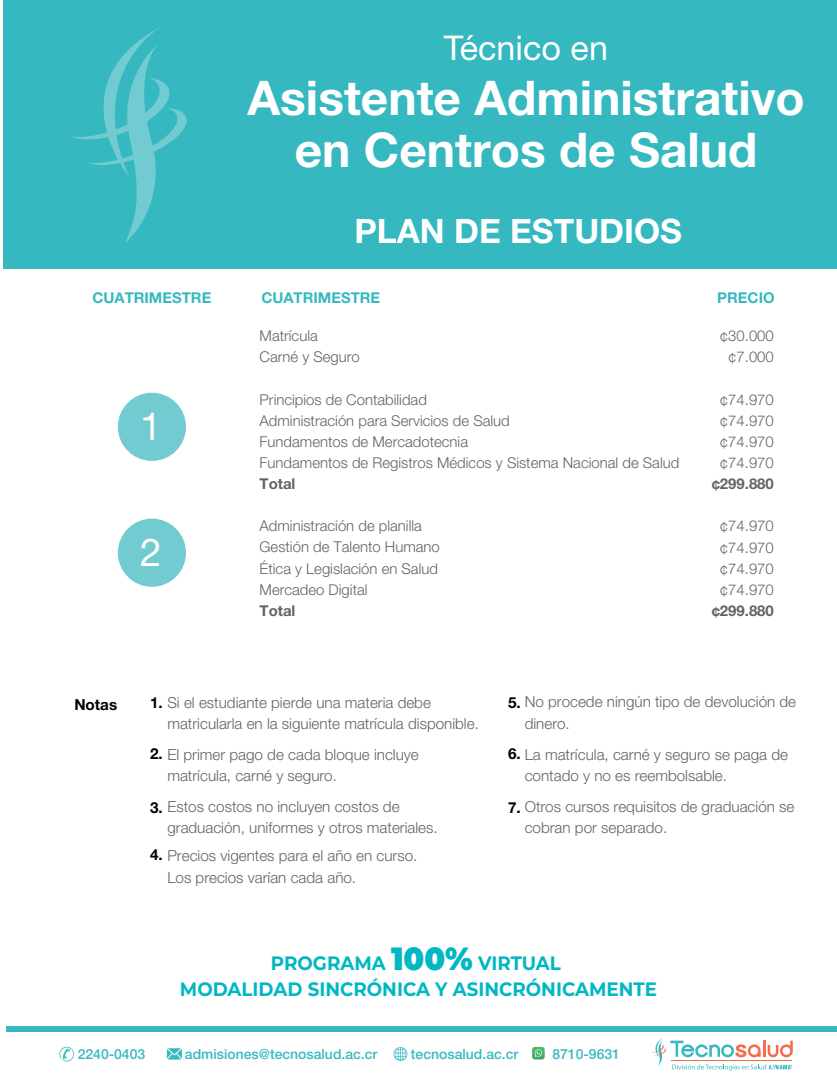
<style>
.page{position:relative;width:837px;height:1083px;background:#fff}
.page>*{position:absolute;margin:0;border:0;box-sizing:border-box;transform-origin:0 0}
.t1{font:700 47.85px/52px "Helvetica Neue LT Std";color:#fff;text-align:center}
.t2{font:38.62px "Helvetica Neue LT Std";color:#fff}
.t3{font:34.12px "Helvetica Neue LT Std";color:#fff}
.t4{font:700 33.6px "Helvetica Neue LT Std";color:#fff}
.t5{font:700 19.42px/26.2px "Montserrat";color:#00b7c3;text-align:center;scale:.94 1}
.t6{font:300 15.23px/21.6px "Helvetica Neue LT Std";color:#626365}
.t7{font:700 15.23px "Helvetica Neue LT Std";color:#000}
.t8{font:300 14.92px/21.1px "Helvetica Neue LT Std";color:#626365}
.t9{font:700 14.92px "Helvetica Neue LT Std";color:#36b8c0}
.t10{font:700 14.92px "Helvetica Neue LT Std";color:#626365}
.t11{font:500 13.95px "Helvetica Neue LT Std";color:#38b8c0}
.s1{font-weight:700;color:#000}
.s2{font-weight:900;font-size:32.03px}
</style>
<div class="page">
<div style="left:6px;top:1025px;width:830px;height:6px;background:#38b8c0"></div>
<svg style="left:167px;top:1048px;width:15px;height:11px"></svg>
<svg style="left:393px;top:1047px;width:14px;height:13px"></svg>
<svg style="left:59px;top:1046px;width:15px;height:15px"></svg>
<svg style="left:532px;top:1046px;width:12px;height:13px"></svg>
<svg style="left:652px;top:1038px;width:140px;height:32px"></svg>
<div style="left:3px;top:0;width:833px;height:268px;background:#36b8c0"></div>
<svg style="left:71px;top:27px;width:116px;height:216px"></svg>
<div style="left:118px;top:392px;width:68px;height:69px;background:#71cbd1;border-radius:50%"></div>
<div style="left:118px;top:518px;width:68px;height:68px;background:#71cbd1;border-radius:50%"></div>
<h3 class="t3" style="left:444px;top:27px;width:165px">Técnico en</h3>
<h1 class="t1" style="left:247px;top:71px;width:558px">Asistente Administrativo en Centros de Salud</h1>
<p class="t9" style="left:92px;top:288px;width:120px">CUATRIMESTRE</p>
<h2 class="t2" style="left:140px;top:403px;width:23px">1</h2>
<h2 class="t2" style="left:140px;top:529px;width:23px">2</h2>
<h3 class="t4" style="left:354px;top:210px;width:329px">PLAN DE ESTUDIOS</h3>
<p class="t9" style="left:261px;top:288px;width:120px">CUATRIMESTRE</p>
<p class="t8" style="left:259px;top:325px;width:102px">Matrícula<br>Carné y Seguro</p>
<p class="t8" style="left:259px;top:388px;width:421px">Principios de Contabilidad<br>Administración para Servicios de Salud<br>Fundamentos de Mercadotecnia<br>Fundamentos de Registros Médicos y Sistema Nacional de Salud</p>
<p class="t10" style="left:259px;top:474px;width:37px">Total</p>
<p class="t8" style="left:259px;top:515px;width:182px">Administración de planilla<br>Gestión de Talento Humano<br>Ética y Legislación en Salud<br>Mercadeo Digital</p>
<p class="t10" style="left:259px;top:601px;width:37px">Total</p>
<p class="t9" style="left:717px;top:288px;width:59px">PRECIO</p>
<p class="t8" style="left:719px;top:325px;width:55px;text-align:center">¢30.000 ¢7.000</p>
<p class="t8" style="left:719px;top:388px;width:55px;text-align:justify">¢74.970 ¢74.970 ¢74.970 ¢74.970</p>
<p class="t10" style="left:711px;top:474px;width:64px">¢299.880</p>
<p class="t8" style="left:719px;top:515px;width:55px;text-align:justify">¢74.970 ¢74.970 ¢74.970 ¢74.970</p>
<p class="t10" style="left:711px;top:601px;width:64px">¢299.880</p>
<p class="t7" style="left:74px;top:695px;width:44px">Notas</p>
<p class="t6" style="left:167px;top:690px;width:313px;text-indent:-17px"><span class="s1">1.</span> Si el estudiante pierde una materia debe matricularla en la siguiente matrícula disponible.</p>
<p class="t6" style="left:167px;top:743px;width:253px;text-indent:-17px"><span class="s1">2.</span> El primer pago de cada bloque incluye matrícula, carné y seguro.</p>
<p class="t6" style="left:167px;top:795px;width:272px;text-indent:-17px"><span class="s1">3.</span> Estos costos no incluyen costos de graduación, uniformes y otros materiales.</p>
<p class="t6" style="left:167px;top:844px;width:251px;text-indent:-17px"><span class="s1">4.</span> Precios vigentes para el año en curso.<br>Los precios varían cada año.</p>
<p class="t6" style="left:508px;top:690px;width:289px"><span class="s1">5.</span> No procede ningún tipo de devolución de</p>
<p class="t6" style="left:524px;top:712px;width:47px">dinero.</p>
<p class="t6" style="left:508px;top:743px;width:281px"><span class="s1">6.</span> La matrícula, carné y seguro se paga de</p>
<p class="t6" style="left:524px;top:764px;width:204px">contado y no es reembolsable.</p>
<p class="t6" style="left:524px;top:816px;width:144px">cobran por separado.</p>
<p class="t6" style="left:508px;top:795px;width:288px"><span class="s1">7.</span> Otros cursos requisitos de graduación se</p>
<p class="t5" style="left:180px;top:948px;width:509px">PROGRAMA <span class="s2">100%</span> VIRTUAL<br>MODALIDAD SINCRÓNICA Y ASINCRÓNICAMENTE</p>
<p class="t11" style="left:78px;top:1045px;width:69px">2240-0403</p>
<p class="t11" style="left:185px;top:1045px;width:194px">admisiones@tecnosalud.ac.cr</p>
<p class="t11" style="left:411px;top:1045px;width:109px">tecnosalud.ac.cr</p>
<p class="t11" style="left:552px;top:1045px;width:69px">8710-9631</p>
</div>
